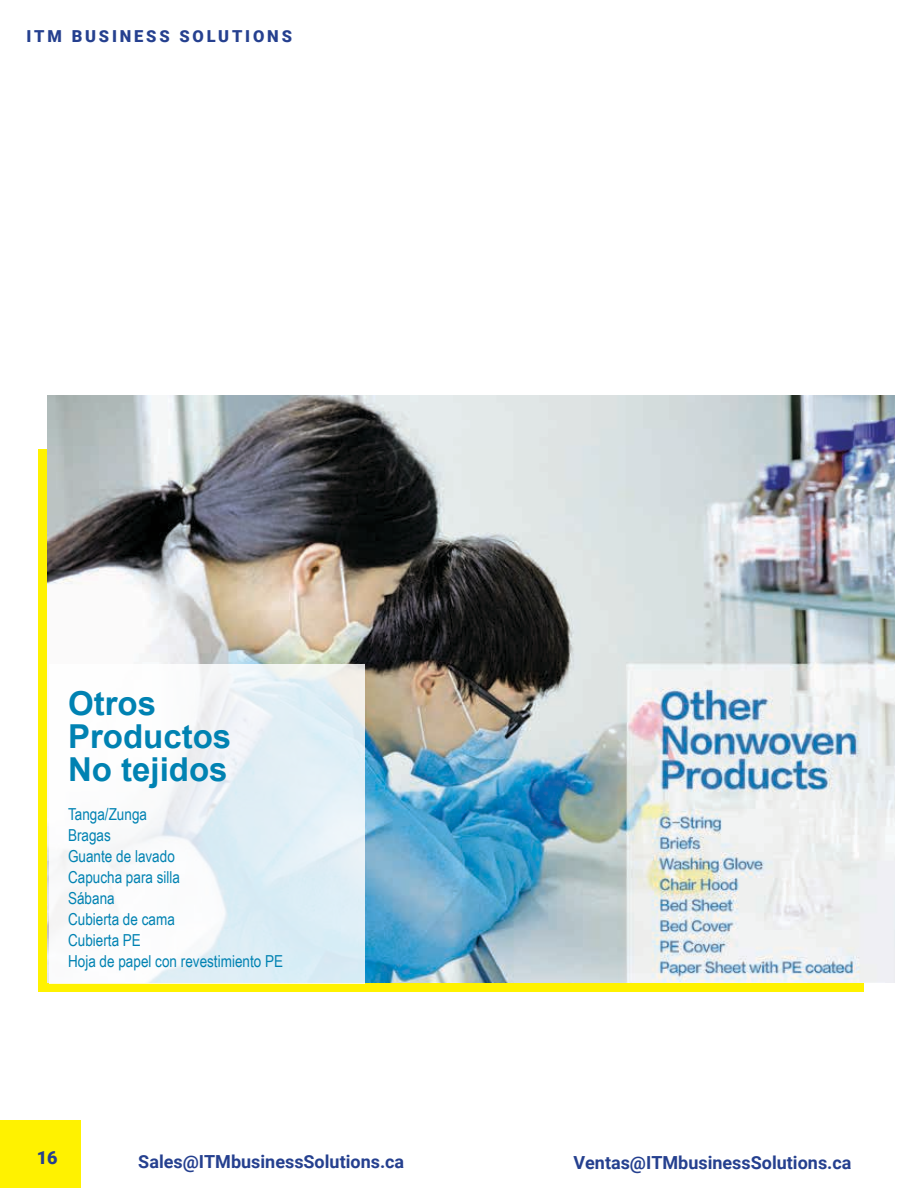
<style>
.page{position:relative;width:918px;height:1188px;background:#fff}
.page>*{position:absolute;margin:0;border:0;box-sizing:border-box;transform-origin:0 0}
.t1{font:700 33px/33px "Arial";color:#0082b2}
.t2{font:700 18px "Roboto";color:#25408f}
.t3{font:900 18px "Roboto";color:#25408f}
.t4{font:16.5px/21px "Arial Narrow";color:#0082b2}
.t5{font:900 16.5px "Roboto";letter-spacing:.17em;color:#25408f}
</style>
<div class="page">
<div style="left:38px;top:450px;width:826px;height:542px;background:#fff200"></div>
<img style="left:48px;top:396px;width:846px;height:587px">
<div style="left:0;top:1120px;width:81px;height:68px;background:#fff200"></div>
<svg style="left:49px;top:664px;width:315px;height:320px;background:#edf4f8"></svg>
<p class="t5" style="left:27px;top:25px;width:267px">ITM BUSINESS SOLUTIONS</p>
<h1 class="t1" style="left:68px;top:687px;width:165px">Otros<br>Productos<br>No tejidos</h1>
<p class="t4" style="left:68px;top:803px;width:217px">Tanga/Zunga<br>Bragas<br>Guante de lavado<br>Capucha para silla<br>Sábana<br>Cubierta de cama<br>Cubierta PE<br>Hoja de papel con revestimiento PE</p>
<p class="t3" style="left:37px;top:1145px;width:22px">16</p>
<p class="t2" style="left:138px;top:1149px;width:268px">Sales@ITMbusinessSolutions.ca</p>
<p class="t2" style="left:573px;top:1150px;width:280px">Ventas@ITMbusinessSolutions.ca</p>
</div>
